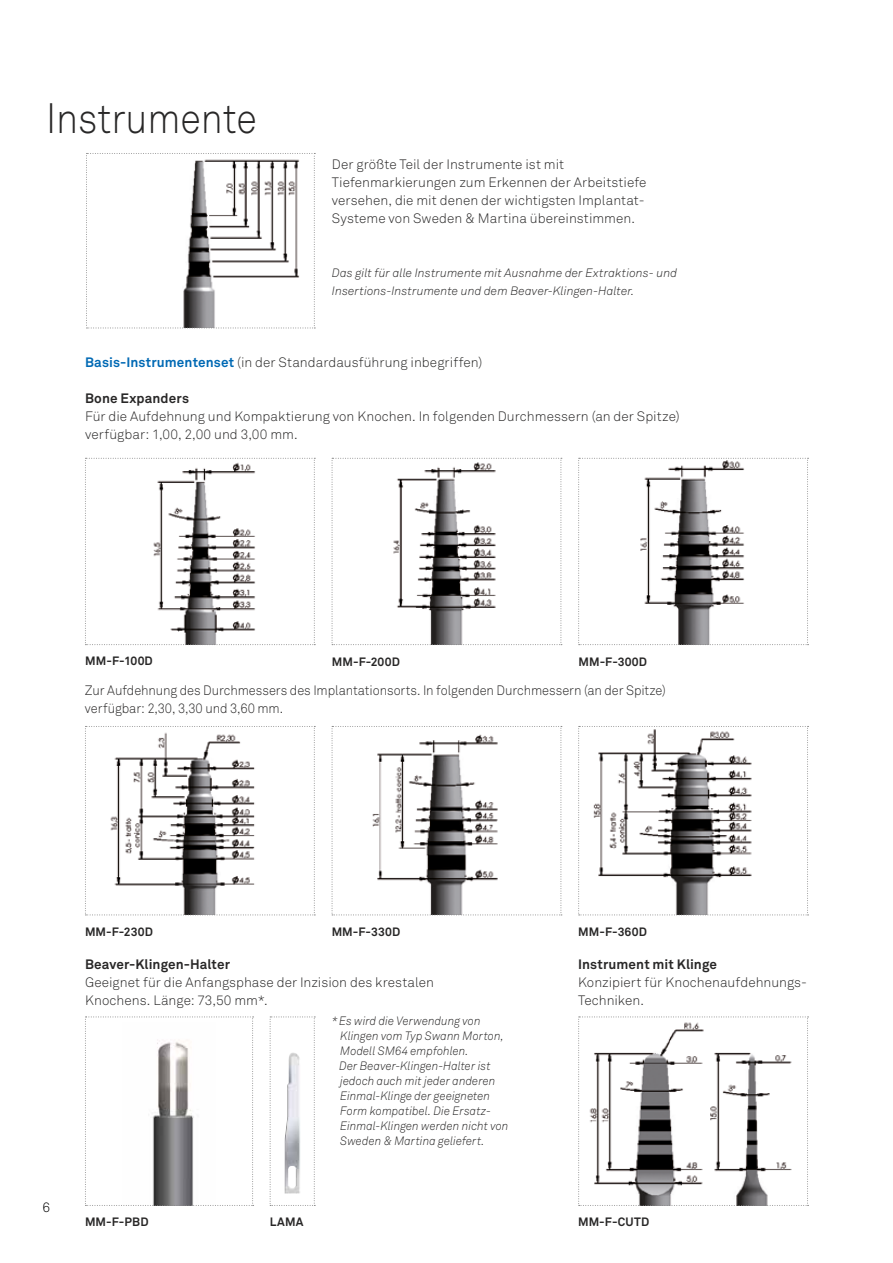
<style>
.page{position:relative;width:893px;height:1263px;background:#fff}
.page>*{position:absolute;margin:0;border:0;box-sizing:border-box;transform-origin:0 0}
.t1{font:42px "Akkurat Light Pro";color:#282727;scale:.9 1}
.t2{font:13.5px/18px "Akkurat Light Pro";color:#282727}
.t3{font:13.5px/18px "Akkurat Light Pro";color:#282727;scale:.95 1}
.t4{font:13.5px "Akkurat Light Pro";letter-spacing:.005em;color:#282827}
.t5{font:700 13.5px "Akkurat Pro";letter-spacing:.01em;color:#282727}
.t6{font:13.5px "Akkurat Light Pro";color:#000}
.t7{font:italic 12px/15px "Akkurat Light Pro";letter-spacing:.005em;color:#282727;scale:.95 1}
.t8{font:italic 12px/18px "Akkurat Light Pro";letter-spacing:.005em;color:#282727}
.t9{font:700 12px "Akkurat Pro";letter-spacing:.01em;color:#282727}
.s1{font-family:"Akkurat Pro";font-weight:700;color:#0069b4}
</style>
<div class="page">
<svg style="left:85px;top:458px;width:230px;height:187px"></svg>
<svg style="left:332px;top:458px;width:230px;height:187px"></svg>
<svg style="left:578px;top:458px;width:230px;height:187px"></svg>
<svg style="left:86px;top:153px;width:229px;height:176px"></svg>
<svg style="left:85px;top:726px;width:230px;height:189px"></svg>
<svg style="left:332px;top:726px;width:230px;height:189px"></svg>
<svg style="left:578px;top:726px;width:230px;height:189px"></svg>
<svg style="left:270px;top:1016px;width:45px;height:190px"></svg>
<svg style="left:85px;top:1016px;width:169px;height:190px"></svg>
<svg style="left:578px;top:1016px;width:230px;height:190px"></svg>
<h1 class="t1" style="left:46px;top:93px;width:236px">Instrumente</h1>
<p class="t2" style="left:332px;top:155px;width:316px">Der größte Teil der Instrumente ist mit Tiefenmarkierungen zum Erkennen der Arbeitstiefe versehen, die mit denen der wichtigsten Implantat-Systeme von Sweden &amp; Martina übereinstimmen.</p>
<p class="t8" style="left:332px;top:264px;width:347px">Das gilt für alle Instrumente mit Ausnahme der Extraktions- und<br>Insertions-Instrumente und dem Beaver-Klingen-Halter.</p>
<p class="t4" style="left:85px;top:354px;width:399px"><span class="s1">Basis-Instrumentenset</span> (in der Standardausführung inbegriffen)</p>
<p class="t5" style="left:85px;top:389px;width:106px">Bone Expanders</p>
<p class="t2" style="left:85px;top:407px;width:596px">Für die Aufdehnung und Kompaktierung von Knochen. In folgenden Durchmessern (an der Spitze) verfügbar: 1,00, 2,00 und 3,00 mm.</p>
<p class="t9" style="left:85px;top:654px;width:69px">MM-F-100D</p>
<p class="t9" style="left:332px;top:654px;width:70px">MM-F-200D</p>
<p class="t9" style="left:578px;top:654px;width:70px">MM-F-300D</p>
<p class="t3" style="left:85px;top:681px;width:613px">Zur Aufdehnung des Durchmessers des Implantationsorts. In folgenden Durchmessern (an der Spitze) verfügbar: 2,30, 3,30 und 3,60 mm.</p>
<p class="t6" style="left:43px;top:1199px;width:9px">6</p>
<p class="t9" style="left:85px;top:924px;width:69px">MM-F-230D</p>
<p class="t9" style="left:332px;top:924px;width:70px">MM-F-330D</p>
<p class="t9" style="left:578px;top:924px;width:70px">MM-F-360D</p>
<p class="t5" style="left:85px;top:956px;width:146px">Beaver-Klingen-Halter</p>
<p class="t2" style="left:85px;top:973px;width:350px">Geeignet für die Anfangsphase der Inzision des krestalen<br>Knochens. Länge: 73,50 mm*.</p>
<p class="t5" style="left:578px;top:956px;width:140px">Instrument mit Klinge</p>
<p class="t2" style="left:578px;top:973px;width:230px">Konzipiert für Knochenaufdehnungs-<br>Techniken.</p>
<p class="t7" style="left:339px;top:1013px;width:180px;text-indent:-8px">*Es wird die Verwendung von<br>Klingen vom Typ Swann Morton,<br>Modell SM64 empfohlen.<br>Der Beaver-Klingen-Halter ist jedoch auch mit jeder anderen<br>Einmal-Klinge der geeigneten<br>Form kompatibel. Die Ersatz-<br>Einmal-Klingen werden nicht von<br>Sweden &amp; Martina geliefert.</p>
<p class="t9" style="left:85px;top:1214px;width:65px">MM-F-PBD</p>
<p class="t9" style="left:578px;top:1214px;width:73px">MM-F-CUTD</p>
<p class="t9" style="left:270px;top:1214px;width:35px">LAMA</p>
</div>
